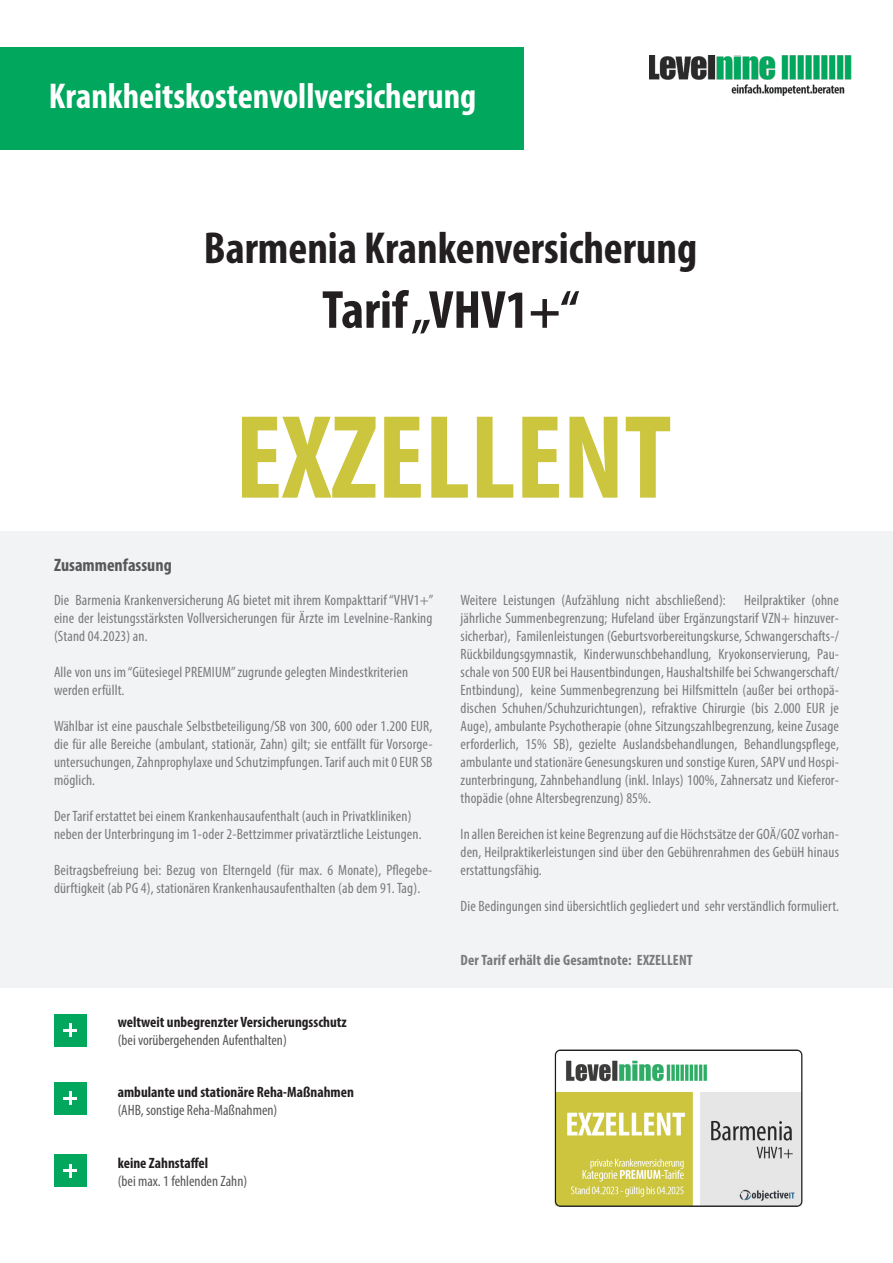
<style>
.page{position:relative;width:893px;height:1263px;background:#fff}
.page>*{position:absolute;margin:0;border:0;box-sizing:border-box;transform-origin:0 0}
.t1{font:700 condensed 120px "Myriad Pro";color:#ccc53e}
.t2{font:700 condensed 54px "Myriad Pro";color:#231f20}
.t3{font:700 condensed 45px "Myriad Pro";color:#231f20}
.t4{font:700 condensed 36px "Myriad Pro";color:#fff}
.t5{font:700 condensed 18px "Myriad Pro";color:#57585a}
.t6{font:condensed 15px/18px "Myriad Pro";letter-spacing:.01em;color:#787a7d;text-align:justify}
.t7{font:700 condensed 15px/18px "Myriad Pro";color:#231f20}
.t8{font:condensed 15px/18px "Myriad Pro";color:#57585a}
.t9{font:700 condensed 15px "Myriad Pro";letter-spacing:.01em;color:#787a7d}
.s1{font-weight:400;color:#57585a}
.s2{font-weight:700;color:#231f20}
</style>
<div class="page">
<div style="left:54px;top:1014px;width:33px;height:33px;background:#00a75d"></div>
<svg style="left:64px;top:1024px;width:13px;height:13px"></svg>
<div style="left:54px;top:1082px;width:33px;height:33px;background:#00a75d"></div>
<svg style="left:64px;top:1092px;width:13px;height:13px"></svg>
<div style="left:54px;top:1154px;width:33px;height:33px;background:#00a75d"></div>
<svg style="left:64px;top:1164px;width:13px;height:13px"></svg>
<div style="left:0;top:531px;width:893px;height:457px;background:#f2f3f4"></div>
<div style="left:0;top:47px;width:523px;height:103px;background:#00a75d"></div>
<img style="left:650px;top:56px;width:202px;height:40px">
<img style="left:554px;top:1049px;width:249px;height:158px">
<p class="t4" style="left:49px;top:73px;width:429px">Krankheitskostenvollversicherung</p>
<p class="t3" style="left:204px;top:220px;width:495px">Barmenia Krankenversicherung</p>
<p class="t2" style="left:322px;top:276px;width:258px">Tarif „VHV1+“</p>
<p class="t1" style="left:235px;top:383px;width:438px">EXZELLENT</p>
<p class="t5" style="left:54px;top:553px;width:119px">Zusammenfassung</p>
<p class="t6" style="left:54px;top:591px;width:381px">Die Barmenia Krankenversicherung AG bietet mit ihrem Kompakttarif “VHV1+” eine der leistungsstärksten Vollversicherungen für Ärzte im Levelnine-Ranking (Stand 04.2023) an.</p>
<p class="t6" style="left:54px;top:663px;width:356px">Alle von uns im “Gütesiegel PREMIUM” zugrunde gelegten Mindestkriterien werden erfüllt.</p>
<p class="t6" style="left:54px;top:717px;width:380px">Wählbar ist eine pauschale Selbstbeteiligung/SB von 300, 600 oder 1.200 EUR, die für alle Bereiche (ambulant, stationär, Zahn) gilt; sie entfällt für Vorsorge&shy;untersuchungen, Zahnprophylaxe und Schutzimpfungen. Tarif auch mit 0 EUR SB möglich.</p>
<p class="t6" style="left:54px;top:807px;width:369px">Der Tarif erstattet bei einem Krankenhausaufenthalt (auch in Privatkliniken) neben der Unterbringung im 1-oder 2-Bettzimmer privatärztliche Leistungen.</p>
<p class="t6" style="left:54px;top:861px;width:380px">Beitragsbefreiung bei: Bezug von Elterngeld (für max. 6 Monate), Pflegebe&shy;dürftigkeit (ab PG 4), stationären Krankenhausaufenthalten (ab dem 91. Tag).</p>
<p class="t7" style="left:118px;top:1012px;width:230px">weltweit unbegrenzter Versicherungsschutz <span class="s1">(bei vorübergehenden Aufenthalten)</span></p>
<p class="t7" style="left:118px;top:1083px;width:238px">ambulante und stationäre Reha-Maßnahmen <span class="s1">(AHB, sonstige Reha-Maßnahmen)</span></p>
<p class="t8" style="left:118px;top:1153px;width:131px"><span class="s2">keine Zahnstaffel<br></span>(bei max. 1 fehlenden Zahn)</p>
<p class="t6" style="left:460px;top:591px;width:380px">Weitere Leistungen (Aufzählung nicht abschließend): Heilpraktiker (ohne jährliche Summenbegrenzung; Hufeland über Ergänzungstarif VZN+ hinzuver&shy;sicherbar), Familenleistungen (Geburtsvorbereitungskurse, Schwangerschafts-/ Rückbildungsgymnastik, Kinderwunschbehandlung, Kryokonservierung, Pau&shy;schale von 500 EUR bei Hausentbindungen, Haushaltshilfe bei Schwangerschaft/ Entbindung), keine Summenbegrenzung bei Hilfsmitteln (außer bei orthopä&shy;dischen Schuhen/Schuhzurichtungen), refraktive Chirurgie (bis 2.000 EUR je Auge), ambulante Psychotherapie (ohne Sitzungszahlbegrenzung, keine Zusage erforderlich, 15% SB), gezielte Auslandsbehandlungen, Behandlungspflege, ambulante und stationäre Genesungskuren und sonstige Kuren, SAPV und Hospi&shy;zunterbringung, Zahnbehandlung (inkl. Inlays) 100%, Zahnersatz und Kieferor&shy;thopädie (ohne Altersbegrenzung) 85%.</p>
<p class="t6" style="left:460px;top:825px;width:380px">In allen Bereichen ist keine Begrenzung auf die Höchstsätze der GOÄ/GOZ vorhan&shy;den, Heilpraktikerleistungen sind über den Gebührenrahmen des GebüH hinaus erstattungsfähig.</p>
<p class="t6" style="left:460px;top:897px;width:380px">Die Bedingungen sind übersichtlich gegliedert und sehr verständlich formuliert.</p>
<p class="t9" style="left:460px;top:951px;width:234px">Der Tarif erhält die Gesamtnote: EXZELLENT</p>
</div>
